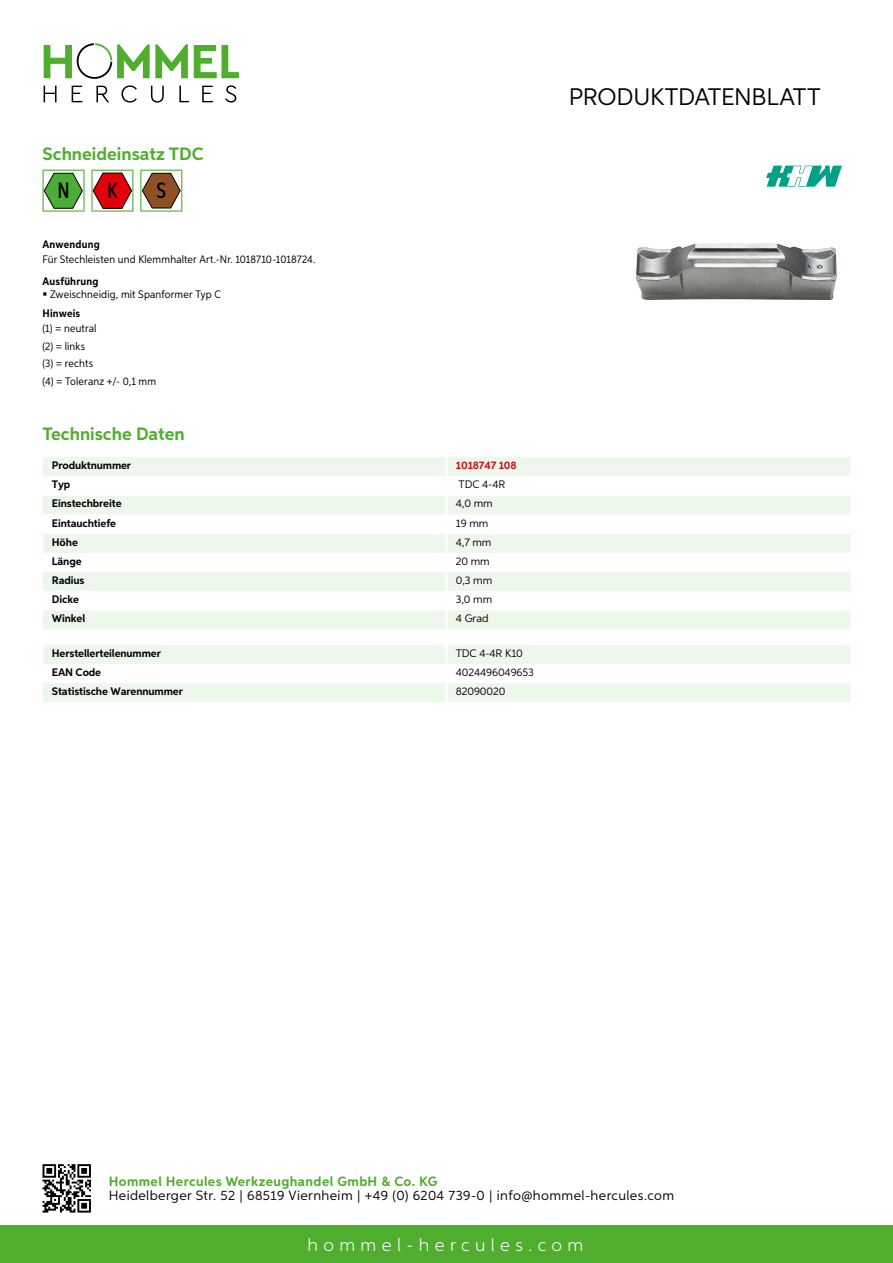
<style>
.page{position:relative;width:893px;height:1263px;background:#fff}
.page>*{position:absolute;margin:0;border:0;box-sizing:border-box;transform-origin:0 0}
.t1{font:24px "Aspira";letter-spacing:-.01em;color:#000}
.t2{font:500 22.2px "Aspira XX Nar";color:#000}
.t3{font:700 18px "Aspira";color:#50ae2f}
.t4{font:300 18px "Aspira";letter-spacing:.3em;color:#fff}
.t5{font:13.5px "Aspira";letter-spacing:.03em;color:#000}
.t6{font:700 13.5px "Aspira";letter-spacing:.03em;color:#50ae2f}
.t7{font:10.95px/17.5px "Aspira Nar";letter-spacing:.015em;color:#000}
.t8{font:700 10.95px "Aspira";letter-spacing:-.01em;color:#000}
.t9{font:10.95px "Aspira";letter-spacing:-.01em;color:#000}
.t10{font:700 10.95px "Aspira Nar";letter-spacing:.02em;color:#000}
.t11{font:700 10.95px "Aspira";letter-spacing:-.01em;color:#cd1013}
</style>
<div class="page">
<div style="left:0;top:1226px;width:893px;height:37px;background:#50ae2f"></div>
<svg style="left:43px;top:1164px;width:48px;height:48px"></svg>
<svg style="left:194px;top:45px;width:45px;height:33px"></svg>
<svg style="left:44px;top:43px;width:144px;height:36px"></svg>
<svg style="left:44px;top:86px;width:13px;height:16px"></svg>
<svg style="left:72px;top:86px;width:10px;height:16px"></svg>
<svg style="left:96px;top:86px;width:13px;height:16px"></svg>
<svg style="left:121px;top:85px;width:16px;height:18px"></svg>
<svg style="left:151px;top:86px;width:13px;height:17px"></svg>
<svg style="left:179px;top:86px;width:10px;height:16px"></svg>
<svg style="left:202px;top:86px;width:11px;height:16px"></svg>
<svg style="left:225px;top:85px;width:11px;height:18px"></svg>
<div style="left:43px;top:457px;width:807px;height:172px;background:#eef7eb"></div>
<svg style="left:43px;top:476px;width:807px;height:134px"></svg>
<hr style="left:445px;top:457px;width:3px;height:19px;background:#fff">
<hr style="left:445px;top:476px;width:3px;height:19px;background:#fff">
<hr style="left:445px;top:495px;width:3px;height:20px;background:#fff">
<hr style="left:445px;top:515px;width:3px;height:19px;background:#fff">
<hr style="left:445px;top:534px;width:3px;height:19px;background:#fff">
<hr style="left:445px;top:553px;width:3px;height:19px;background:#fff">
<hr style="left:445px;top:572px;width:3px;height:19px;background:#fff">
<hr style="left:445px;top:591px;width:3px;height:19px;background:#fff">
<hr style="left:445px;top:610px;width:3px;height:19px;background:#fff">
<svg style="left:43px;top:645px;width:807px;height:57px"></svg>
<hr style="left:445px;top:683px;width:3px;height:19px;background:#fff">
<svg style="left:43px;top:170px;width:42px;height:42px"></svg>
<svg style="left:91px;top:170px;width:42px;height:42px"></svg>
<svg style="left:140px;top:170px;width:42px;height:42px"></svg>
<img style="left:636px;top:244px;width:201px;height:56px">
<svg style="left:766px;top:166px;width:76px;height:21px"></svg>
<h3 class="t3" style="left:43px;top:142px;width:163px">Schneideinsatz TDC</h3>
<h2 class="t2" style="left:57px;top:177px;width:14px">N</h2>
<h2 class="t2" style="left:107px;top:177px;width:12px">K</h2>
<h2 class="t2" style="left:156px;top:177px;width:11px">S</h2>
<p class="t10" style="left:43px;top:237px;width:59px">Anwendung</p>
<p class="t7" style="left:43px;top:250px;width:274px">Für Stechleisten und Klemmhalter Art.-Nr. 1018710-1018724.</p>
<p class="t10" style="left:43px;top:274px;width:58px">Ausführung</p>
<p class="t7" style="left:50px;top:285px;width:172px">Zweischneidig, mit Spanformer Typ C</p>
<p class="t10" style="left:43px;top:306px;width:39px">Hinweis</p>
<p class="t7" style="left:43px;top:319px;width:115px">(1) = neutral<br>(2) = links<br>(3) = rechts<br>(4) = Toleranz +/- 0,1 mm</p>
<h3 class="t3" style="left:43px;top:423px;width:144px">Technische Daten</h3>
<p class="t8" style="left:52px;top:459px;width:81px">Produktnummer</p>
<p class="t11" style="left:456px;top:459px;width:62px">1018747 108</p>
<p class="t8" style="left:52px;top:478px;width:20px">Typ</p>
<p class="t9" style="left:459px;top:478px;width:47px">TDC 4-4R</p>
<p class="t8" style="left:52px;top:497px;width:71px">Einstechbreite</p>
<p class="t9" style="left:456px;top:497px;width:38px">4,0 mm</p>
<p class="t8" style="left:52px;top:516px;width:66px">Eintauchtiefe</p>
<p class="t9" style="left:456px;top:516px;width:34px">19 mm</p>
<p class="t8" style="left:52px;top:535px;width:28px">Höhe</p>
<p class="t9" style="left:456px;top:535px;width:37px">4,7 mm</p>
<p class="t8" style="left:52px;top:554px;width:31px">Länge</p>
<p class="t9" style="left:456px;top:554px;width:35px">20 mm</p>
<p class="t8" style="left:52px;top:573px;width:34px">Radius</p>
<p class="t9" style="left:456px;top:573px;width:38px">0,3 mm</p>
<p class="t8" style="left:52px;top:592px;width:29px">Dicke</p>
<p class="t9" style="left:456px;top:593px;width:38px">3,0 mm</p>
<p class="t8" style="left:52px;top:612px;width:35px">Winkel</p>
<p class="t9" style="left:456px;top:612px;width:34px">4 Grad</p>
<p class="t8" style="left:52px;top:646px;width:111px">Herstellerteilenummer</p>
<p class="t9" style="left:456px;top:646px;width:69px">TDC 4-4R K10</p>
<p class="t8" style="left:52px;top:665px;width:51px">EAN Code</p>
<p class="t9" style="left:456px;top:665px;width:80px">4024496049653</p>
<p class="t8" style="left:52px;top:684px;width:132px">Statistische Warennummer</p>
<p class="t9" style="left:456px;top:685px;width:51px">82090020</p>
<h1 class="t1" style="left:569px;top:82px;width:253px">Produktdatenblatt</h1>
<p class="t6" style="left:109px;top:1172px;width:330px">Hommel Hercules Werkzeughandel GmbH &amp; Co. KG</p>
<p class="t5" style="left:109px;top:1187px;width:567px">Heidelberger Str. 52 | 68519 Viernheim | +49 (0) 6204 739-0 | info@hommel-hercules.com</p>
<h3 class="t4" style="left:307px;top:1234px;width:277px">hommel-hercules.com</h3>
</div>
